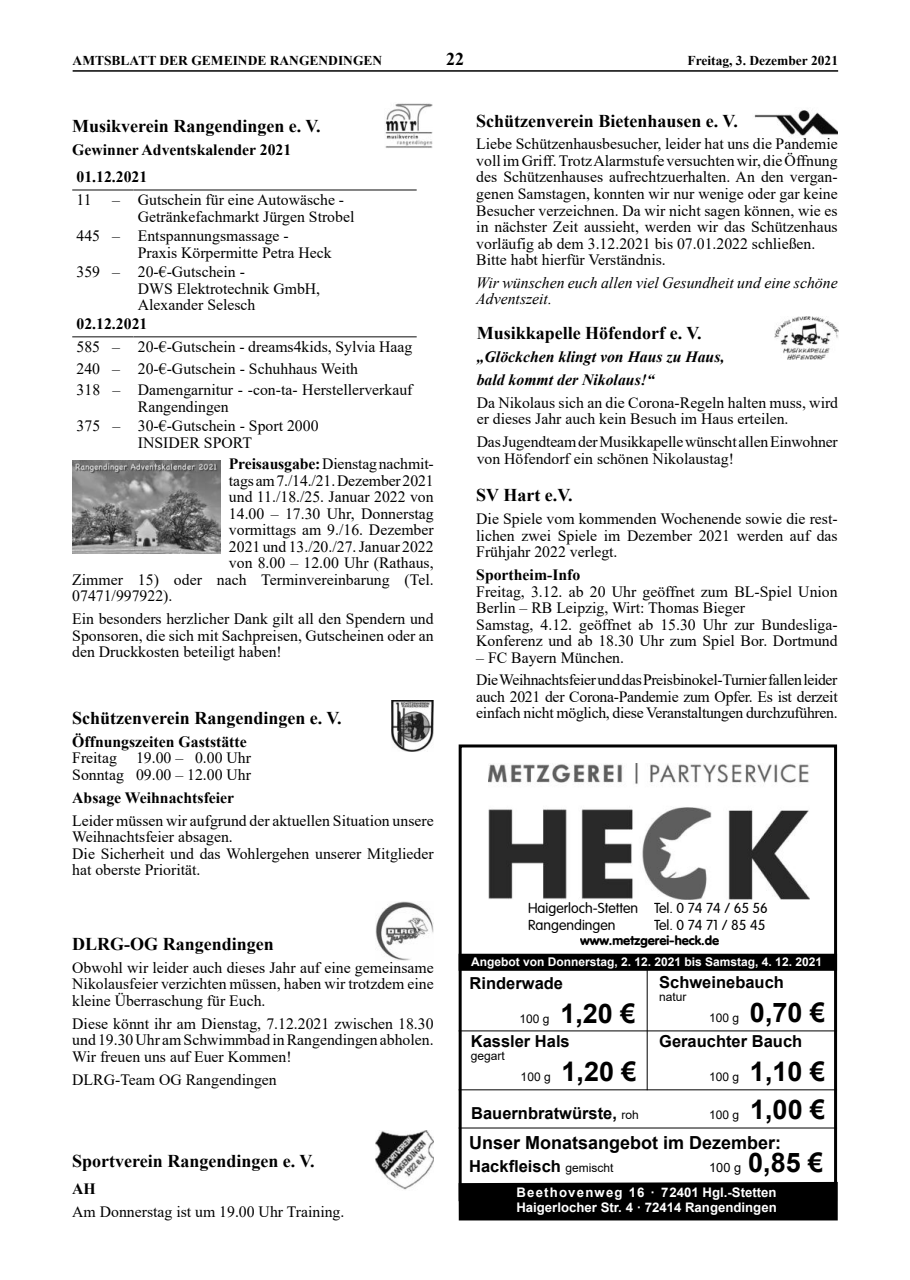
<style>
.page{position:relative;width:910px;height:1280px;background:#fff}
.page>*{position:absolute;margin:0;border:0;box-sizing:border-box;transform-origin:0 0}
.t1{font:700 27px "Arial";color:#000}
.t2{font:700 18px "Times New Roman";color:#000}
.t3{font:700 18px "Arial";color:#000}
.t4{font:700 16.5px "Arial";color:#000}
.t5{font:15.75px/16.5px "Times New Roman";color:#000}
.t6{font:700 15.75px/27.3px "Times New Roman";color:#000}
.t7{font:15.75px/16.5px "Times New Roman";letter-spacing:-.02em;color:#000}
.t8{font:15.75px/23px "Times New Roman";letter-spacing:-.025em;color:#000}
.t9{font:italic 15.75px/16.5px "Times New Roman";color:#000}
.t10{font:italic 700 15.75px/23px "Times New Roman";color:#000}
.t11{font:300 14.25px/17.1px "VAG Rounded";color:#000}
.t12{font:700 13.5px "Times New Roman";color:#000}
.t13{font:700 13.2px/15.9px "Arial";color:#fff}
.t14{font:900 12.75px "VAG Rounded";color:#000}
.t15{font:700 12px "Arial";color:#fff}
.t16{font:12px "Arial";color:#000}
.s1{font-weight:700}
.s2{font-weight:400;font-size:12px}
.s3{font-weight:400;font-size:12.75px}
</style>
<div class="page">
<img style="left:385px;top:103px;width:48px;height:45px">
<hr style="left:72px;top:189px;width:36px;height:2px;background:#5d5d5d">
<hr style="left:108px;top:189px;width:26px;height:2px;background:#5d5d5d">
<hr style="left:134px;top:189px;width:283px;height:2px;background:#5d5d5d">
<hr style="left:72px;top:336px;width:36px;height:1px;background:#5d5d5d">
<svg style="left:108px;top:336px;width:26px;height:1px"></svg>
<hr style="left:134px;top:336px;width:283px;height:1px;background:#5d5d5d">
<img style="left:72px;top:460px;width:148px;height:94px">
<img style="left:375px;top:1130px;width:59px;height:60px">
<img style="left:754px;top:110px;width:84px;height:26px">
<img style="left:774px;top:316px;width:64px;height:44px">
<div style="left:459px;top:744px;width:378px;height:457px;border:3px solid #000"></div>
<div style="left:460px;top:955px;width:375px;height:14px;background:#000"></div>
<div style="left:459px;top:954px;width:378px;height:17px;border:3px solid #000"></div>
<hr style="left:647px;top:970px;width:1px;height:120px;background:#000">
<hr style="left:459px;top:1030px;width:378px;height:1px;background:#000">
<svg style="left:458px;top:1180px;width:380px;height:41px;background:#131313"></svg>
<img style="left:488px;top:764px;width:321px;height:135px">
<hr style="left:459px;top:1127px;width:378px;height:1px;background:#000">
<hr style="left:459px;top:1089px;width:378px;height:1px;background:#000">
<img style="left:375px;top:902px;width:59px;height:58px">
<img style="left:391px;top:700px;width:43px;height:52px">
<hr style="left:73px;top:70px;width:765px;height:2px;background:#000">
<p class="t12" style="left:73px;top:56px;width:311px">AMTSBLATT DER GEMEINDE RANGENDINGEN</p>
<p class="t2" style="left:446px;top:53px;width:19px">22</p>
<p class="t12" style="left:687px;top:56px;width:152px">Freitag, 3. Dezember 2021</p>
<p class="t2" style="left:72px;top:120px;width:250px">Musikverein Rangendingen e. V.</p>
<p class="t6" style="left:72px;top:138px;width:221px">Gewinner Adventskalender 2021<br>01.12.2021</p>
<p class="t5" style="left:76px;top:193px;width:17px">11</p>
<p class="t5" style="left:138px;top:193px;width:218px;text-indent:-26px">– Gutschein für eine Autowäsche -<br>Getränkefachmarkt Jürgen Strobel</p>
<p class="t5" style="left:138px;top:229px;width:195px;text-indent:-61px">445 – Entspannungsmassage -<br>Praxis Körpermitte Petra Heck</p>
<p class="t5" style="left:138px;top:265px;width:184px;text-indent:-61px">359 – 20-€-Gutschein -<br>DWS Elektrotechnik GmbH,<br>Alexander Selesch</p>
<p class="t6" style="left:77px;top:312px;width:72px">02.12.2021</p>
<p class="t5" style="left:77px;top:337px;width:337px;line-height:21.6px">585 – 20-€-Gutschein - dreams4kids, Sylvia Haag<br>240 – 20-€-Gutschein - Schuhhaus Weith<br>318 – Damengarnitur - -con-ta- Herstellerverkauf</p>
<p class="t5" style="left:77px;top:398px;width:243px;line-height:19.4px;text-indent:61px">Rangendingen<br>375 – 30-€-Gutschein - Sport 2000</p>
<p class="t5" style="left:229px;top:433px;width:206px;line-height:21.6px;text-indent:-91px">INSIDER SPORT<br><span class="s1">Preisausgabe:</span> Dienstag nachmit-</p>
<p class="t5" style="left:229px;top:474px;width:206px">tags am 7./14./21. Dezember 2021</p>
<p class="t5" style="left:229px;top:490px;width:206px">und 11./18./25. Januar 2022 von</p>
<p class="t5" style="left:229px;top:507px;width:206px">14.00 – 17.30 Uhr, Donnerstag</p>
<p class="t5" style="left:229px;top:523px;width:206px">vormittags am 9./16. Dezember</p>
<p class="t5" style="left:229px;top:540px;width:206px">2021 und 13./20./27. Januar 2022</p>
<p class="t5" style="left:229px;top:556px;width:206px">von 8.00 – 12.00 Uhr (Rathaus,</p>
<p class="t5" style="left:72px;top:573px;width:363px">Zimmer 15) oder nach Terminvereinbarung (Tel.</p>
<p class="t5" style="left:72px;top:589px;width:102px">07471/997922).</p>
<p class="t5" style="left:72px;top:612px;width:363px;text-align:justify">Ein besonders herzlicher Dank gilt all den Spendern und Sponsoren, die sich mit Sachpreisen, Gutscheinen oder an den Druckkosten beteiligt haben!</p>
<p class="t2" style="left:72px;top:712px;width:271px">Schützenverein Rangendingen e. V.</p>
<p class="t6" style="left:72px;top:730px;width:176px">Öffnungszeiten Gaststätte</p>
<p class="t5" style="left:72px;top:751px;width:180px">Freitag 19.00 – 0.00 Uhr<br>Sonntag 09.00 – 12.00 Uhr</p>
<p class="t6" style="left:72px;top:785px;width:164px">Absage Weihnachtsfeier</p>
<p class="t5" style="left:72px;top:814px;width:363px">Leider müssen wir aufgrund der aktuellen Situation unsere Weihnachtsfeier absagen.<br>Die Sicherheit und das Wohlergehen unserer Mitglieder hat oberste Priorität.</p>
<p class="t2" style="left:72px;top:938px;width:203px">DLRG-OG Rangendingen</p>
<p class="t5" style="left:72px;top:961px;width:363px;text-align:justify">Obwohl wir leider auch dieses Jahr auf eine gemeinsame Nikolausfeier verzichten müssen, haben wir trotzdem eine kleine Überraschung für Euch.</p>
<p class="t5" style="left:72px;top:1017px;width:363px;text-align:justify">Diese könnt ihr am Dienstag, 7.12.2021 zwischen 18.30 und 19.30 Uhr am Schwimmbad in Rangendingen abholen.<br>Wir freuen uns auf Euer Kommen!</p>
<p class="t5" style="left:72px;top:1072px;width:206px">DLRG-Team OG Rangendingen</p>
<p class="t2" style="left:72px;top:1154px;width:244px">Sportverein Rangendingen e. V.</p>
<p class="t6" style="left:72px;top:1176px;width:25px">AH</p>
<p class="t5" style="left:72px;top:1205px;width:274px">Am Donnerstag ist um 19.00 Uhr Training.</p>
<p class="t2" style="left:476px;top:114px;width:263px">Schützenverein Bietenhausen e. V.</p>
<p class="t5" style="left:476px;top:137px;width:363px">Liebe Schützenhausbesucher, leider hat uns die Pandemie voll im Griff. Trotz Alarmstufe versuchten wir, die Öffnung des Schützenhauses aufrechtzuerhalten. An den vergan&shy;genen Samstagen, konnten wir nur wenige oder gar keine Besucher verzeichnen. Da wir nicht sagen können, wie es in nächster Zeit aussieht, werden wir das Schützenhaus vorläufig ab dem 3.12.2021 bis 07.01.2022 schließen.<br>Bitte habt hierfür Verständnis.</p>
<p class="t9" style="left:476px;top:276px;width:363px">Wir wünschen euch allen viel Gesundheit und eine schöne<br>Adventszeit.</p>
<p class="t2" style="left:477px;top:327px;width:226px">Musikkapelle Höfendorf e. V.</p>
<p class="t10" style="left:477px;top:347px;width:249px">„Glöckchen klingt von Haus zu Haus, bald kommt der Nikolaus!“</p>
<p class="t5" style="left:477px;top:396px;width:363px">Da Nikolaus sich an die Corona-Regeln halten muss, wird er dieses Jahr auch kein Besuch im Haus erteilen.</p>
<p class="t5" style="left:477px;top:435px;width:363px">Das Jugendteam der Musikkapelle wünscht allen Einwohner von Höfendorf ein schönen Nikolaustag!</p>
<p class="t2" style="left:476px;top:489px;width:98px">SV Hart e.V.</p>
<p class="t5" style="left:476px;top:512px;width:363px;text-align:justify">Die Spiele vom kommenden Wochenende sowie die rest&shy;lichen zwei Spiele im Dezember 2021 werden auf das Frühjahr 2022 verlegt.</p>
<p class="t6" style="left:476px;top:563px;width:106px">Sportheim-Info</p>
<p class="t5" style="left:476px;top:584px;width:363px">Freitag, 3.12. ab 20 Uhr geöffnet zum BL-Spiel Union Berlin – RB Leipzig, Wirt: Thomas Bieger<br>Samstag, 4.12. geöffnet ab 15.30 Uhr zur Bundesliga-Konferenz und ab 18.30 Uhr zum Spiel Bor. Dortmund</p>
<p class="t8" style="left:476px;top:647px;width:363px">– FC Bayern München.<br>Die Weihnachtsfeier und das Preisbinokel-Turnier fallen leider</p>
<p class="t7" style="left:476px;top:690px;width:363px">auch 2021 der Corona-Pandemie zum Opfer. Es ist derzeit einfach nicht möglich, diese Veranstaltungen durchzuführen.</p>
<p class="t11" style="left:528px;top:899px;width:241px">Haigerloch-Stetten Tel. 0 74 74 / 65 56<br>Rangendingen</p>
<p class="t11" style="left:654px;top:916px;width:113px">Tel. 0 74 71 / 85 45</p>
<p class="t14" style="left:580px;top:933px;width:140px">www.metzgerei-heck.de</p>
<p class="t15" style="left:471px;top:957px;width:352px">Angebot von Donnerstag, 2. 12. 2021 bis Samstag, 4. 12. 2021</p>
<p class="t4" style="left:470px;top:976px;width:95px">Rinderwade</p>
<p class="t16" style="left:519px;top:1014px;width:32px">100 g</p>
<h1 class="t1" style="left:560px;top:1003px;width:77px">1,20 €</h1>
<p class="t4" style="left:471px;top:1035px;width:101px">Kassler Hals</p>
<p class="t16" style="left:471px;top:1052px;width:36px">gegart</p>
<p class="t16" style="left:521px;top:1072px;width:32px">100 g</p>
<h1 class="t1" style="left:561px;top:1061px;width:77px">1,20 €</h1>
<p class="t4" style="left:659px;top:976px;width:126px">Schweinebauch</p>
<p class="t16" style="left:659px;top:993px;width:29px">natur</p>
<p class="t16" style="left:709px;top:1013px;width:32px">100 g</p>
<h1 class="t1" style="left:750px;top:1002px;width:77px">0,70 €</h1>
<p class="t4" style="left:659px;top:1035px;width:145px">Gerauchter Bauch</p>
<p class="t16" style="left:709px;top:1072px;width:32px">100 g</p>
<h1 class="t1" style="left:750px;top:1061px;width:77px">1,10 €</h1>
<p class="t4" style="left:471px;top:1106px;width:169px">Bauernbratwürste, <span class="s2">roh</span></p>
<p class="t16" style="left:709px;top:1110px;width:32px">100 g</p>
<h1 class="t1" style="left:750px;top:1099px;width:77px">1,00 €</h1>
<p class="t3" style="left:469px;top:1136px;width:314px">Unser Monatsangebot im Dezember:</p>
<p class="t4" style="left:469px;top:1154px;width:146px">Hackfleisch <span class="s2">gemischt</span></p>
<h1 class="t1" style="left:709px;top:1152px;width:116px"><span class="s3">100 g</span> 0,85 €</h1>
<p class="t13" style="left:516px;top:1185px;width:262px">Beethovenweg 16 · 72401 Hgl.-Stetten<br>Haigerlocher Str. 4 · 72414 Rangendingen</p>
</div>
